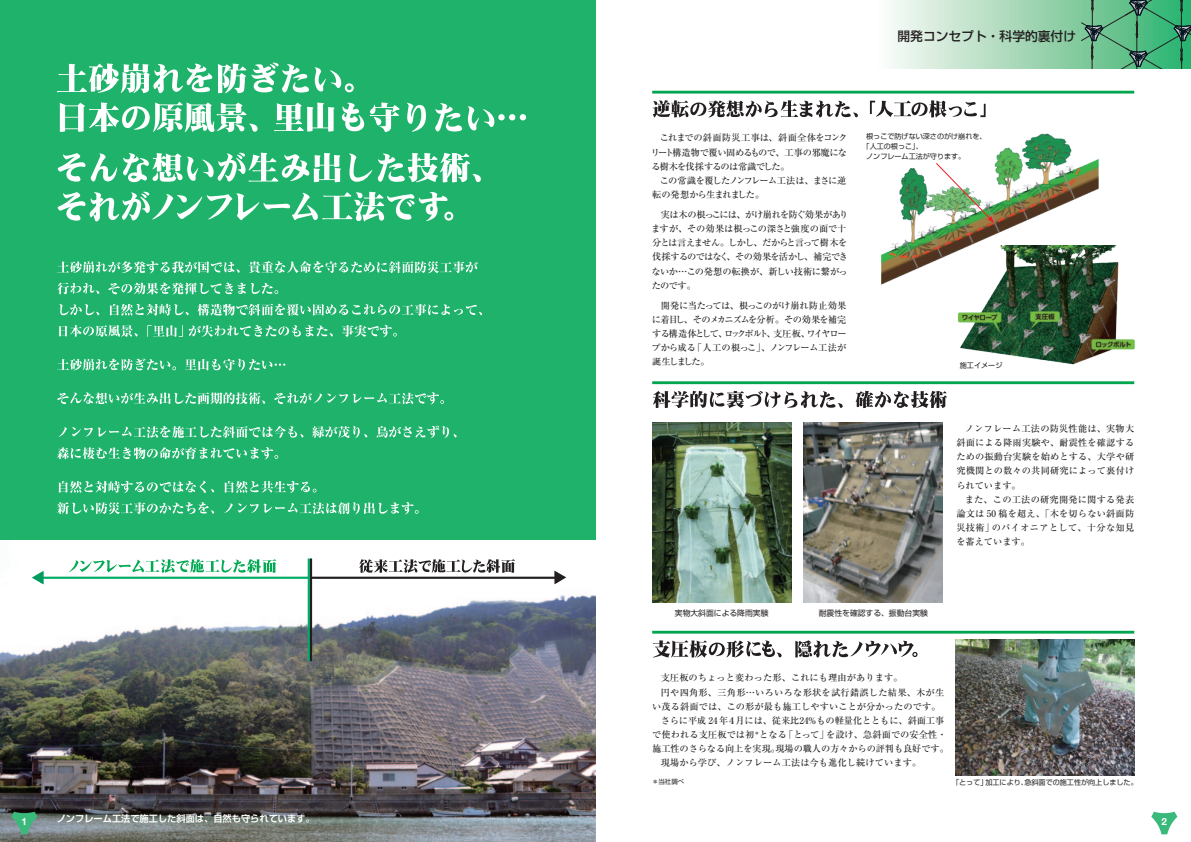
<style>
.page{position:relative;width:1191px;height:842px;background:#fff}
.page>*{position:absolute;margin:0;border:0;box-sizing:border-box;transform-origin:0 0}
.t1{font:500 12.8px "Shin Go Pr 5";color:#231f20}
.t2{font:700 9.9px "Helvetica Neue LT Std";color:#fff}
.t3{font:500 9.2px/14.2px "Ryumin Pr 5";color:#231f20;text-align:justify}
.t4{font:500 9.2px/14.2px "Ryumin Pr 5";letter-spacing:-.05em;color:#231f20}
.t5{font:500 9.2px/14.2px "Ryumin Pr 5";letter-spacing:-.08em;color:#231f20}
.t6{font:500 9.2px "Ryumin Pr 5";letter-spacing:.03em;color:#231f20}
.t7{font:700 9.2px "Shin Go Pr 5 De";color:#fff}
.t8{font:7.8px "Shin Go Pro";color:#231f20}
.t9{font:7.1px "Shin Go Pro";color:#231f20}
.t10{font:6.4px "Shin Go Pro";color:#231f20}
</style>
<div class="page">
<div style="left:0;top:0;width:595px;height:551px;background:#1eb26a"></div>
<img style="left:881px;top:134px;width:218px;height:151px">
<svg style="left:58px;top:192px;width:395px;height:29px"></svg>
<svg style="left:58px;top:153px;width:423px;height:29px"></svg>
<svg style="left:60px;top:102px;width:466px;height:30px"></svg>
<svg style="left:57px;top:63px;width:297px;height:30px"></svg>
<svg style="left:652px;top:100px;width:333px;height:18px"></svg>
<svg style="left:653px;top:391px;width:294px;height:17px"></svg>
<svg style="left:653px;top:640px;width:264px;height:18px"></svg>
<img style="left:953px;top:245px;width:182px;height:120px">
<img style="left:0;top:540px;width:595px;height:302px">
<hr style="left:652px;top:91px;width:482px;height:3px;background:#00a54f">
<hr style="left:652px;top:381px;width:482px;height:3px;background:#00a54f">
<hr style="left:652px;top:631px;width:482px;height:3px;background:#00a54f">
<img style="left:955px;top:640px;width:179px;height:135px">
<img style="left:804px;top:423px;width:139px;height:180px">
<img style="left:652px;top:423px;width:139px;height:180px">
<svg style="left:69px;top:559px;width:207px;height:14px"></svg>
<hr style="left:36px;top:577px;width:272px;height:2px;background:#00ab66">
<hr style="left:308px;top:558px;width:2px;height:103px;background:#00ab66">
<hr style="left:310px;top:558px;width:2px;height:103px;background:#231f20">
<svg style="left:32px;top:570px;width:14px;height:16px"></svg>
<svg style="left:312px;top:559px;width:254px;height:26px"></svg>
<img style="left:935px;top:162px;width:59px;height:61px">
<svg style="left:891px;top:0;width:189px;height:69px;background:#bbe0c8"></svg>
<svg style="left:1080px;top:0;width:111px;height:69px;background:#4ea879"></svg>
<svg style="left:57px;top:502px;width:361px;height:12px"></svg>
<svg style="left:59px;top:481px;width:257px;height:12px"></svg>
<svg style="left:57px;top:447px;width:221px;height:12px"></svg>
<svg style="left:58px;top:426px;width:398px;height:12px"></svg>
<svg style="left:57px;top:392px;width:387px;height:13px"></svg>
<svg style="left:57px;top:359px;width:228px;height:12px"></svg>
<svg style="left:59px;top:325px;width:338px;height:12px"></svg>
<svg style="left:59px;top:304px;width:423px;height:12px"></svg>
<svg style="left:57px;top:283px;width:221px;height:11px"></svg>
<svg style="left:57px;top:261px;width:421px;height:12px"></svg>
<svg style="left:1151px;top:812px;width:26px;height:22px"></svg>
<svg style="left:11px;top:812px;width:26px;height:22px"></svg>
<h1 class="t1" style="left:897px;top:26px;width:180px">開発コンセプト・科学的裏付け</h1>
<p class="t3" style="left:651px;top:130px;width:198px;text-indent:9px">これまでの斜面防災工事は、斜面全体をコンクリート構造物で覆い固めるもので、工事の邪魔になる樹木を伐採するのは常識でした。</p>
<p class="t5" style="left:652px;top:173px;width:196px;text-indent:8px">この常識を覆したノンフレーム工法は、まさに逆転の発想から生まれました。</p>
<p class="t4" style="left:651px;top:207px;width:199px;text-indent:10px">実は木の根っこには、がけ崩れを防ぐ効果がありますが、その効果は根っこの深さと強度の面で十分とは言えません。しかし、だからと言って樹木を伐採するのではなく、その効果を活かし、補完できないか…この発想の転換が、新しい技術に繋がったのです。</p>
<p class="t3" style="left:651px;top:297px;width:197px;text-indent:9px">開発に当たっては、根っこのがけ崩れ防止効果に着目し、そのメカニズムを分析。その効果を補完する構造体として、ロックボルト、支圧板、ワイヤロープから成る「人工の根っこ」、ノンフレーム工法が誕生しました。</p>
<p class="t9" style="left:866px;top:131px;width:122px">根っこで防げない深さのがけ崩れを、</p>
<p class="t9" style="left:862px;top:141px;width:62px">「人工の根っこ」、</p>
<p class="t9" style="left:866px;top:151px;width:101px">ノンフレーム工法が守ります。</p>
<p class="t9" style="left:960px;top:359px;width:44px">施工イメージ</p>
<p class="t3" style="left:956px;top:421px;width:179px;text-indent:9px">ノンフレーム工法の防災性能は、実物大斜面による降雨実験や、耐震性を確認するための振動台実験を始めとする、大学や研究機関との数々の共同研究によって裏付けられています。</p>
<p class="t3" style="left:956px;top:491px;width:179px;text-indent:9px">また、この工法の研究開発に関する発表論文は 50 稿を超え、「木を切らない斜面防災技術」のパイオニアとして、十分な知見を蓄えています。</p>
<p class="t8" style="left:675px;top:606px;width:95px">実物大斜面による降雨実験</p>
<p class="t8" style="left:819px;top:606px;width:111px">耐震性を確認する、振動台実験</p>
<p class="t3" style="left:660px;top:670px;width:243px">支圧板のちょっと変わった形、これにも理由があります。</p>
<p class="t6" style="left:660px;top:685px;width:285px">円や四角形、三角形…いろいろな形状を試行錯誤した結果、木が生</p>
<p class="t3" style="left:652px;top:698px;width:290px">い茂る斜面では、この形が最も施工しやすいことが分かったのです。</p>
<p class="t3" style="left:660px;top:713px;width:285px">さらに平成 24年４月には、従来比 24%もの軽量化とともに、斜面工事</p>
<p class="t3" style="left:652px;top:727px;width:296px">で使われる支圧板では初<sup>＊</sup>となる「とって」を設け、急斜面での安全性・</p>
<p class="t3" style="left:652px;top:741px;width:298px">施工性のさらなる向上を実現。現場の職人の方々からの評判も良好です。</p>
<p class="t3" style="left:660px;top:755px;width:271px">現場から学び、ノンフレーム工法は今も進化し続けています。　</p>
<p class="t10" style="left:652px;top:776px;width:33px">＊当社調べ</p>
<p class="t9" style="left:952px;top:776px;width:187px">「とって」加工により、急斜面での施工性が向上しました。</p>
<p class="t2" style="left:22px;top:815px;width:7px">1</p>
<p class="t7" style="left:57px;top:811px;width:259px">ノンフレーム工法で施工した斜面は、自然も守られています。</p>
<p class="t2" style="left:1161px;top:815px;width:7px">2</p>
</div>
